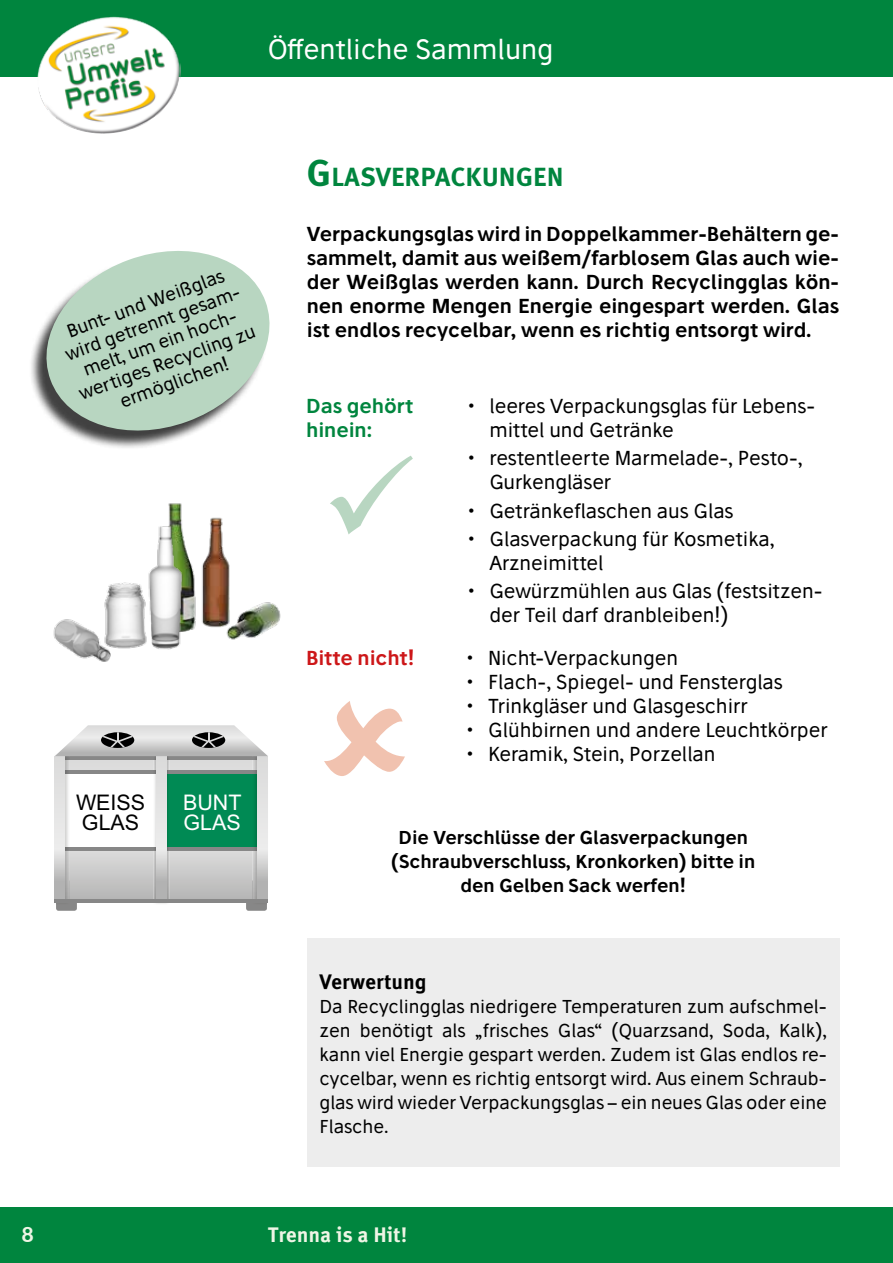
<style>
.page{position:relative;width:893px;height:1263px;background:#fff}
.page>*{position:absolute;margin:0;border:0;box-sizing:border-box;transform-origin:0 0}
.t1{font:27px "Stilu";color:#fff}
.t2{font:700 26.25px "Meta Correspondence OT";color:#00853e}
.t3{font:21.45px/19.8px "Arial";color:#000}
.t4{font:21.45px/19.8px "Arial";color:#fff}
.t5{font:700 21px "Meta Correspondence OT";letter-spacing:-.005em;color:#eef5e5}
.t6{font:700 21px "Meta Correspondence OT";color:#000}
.t7{font:21px "Arial Rounded MT Bold";color:#eef5e5}
.t8{font:19.5px/24px "Stilu";color:#000}
.t9{font:600 19.5px/24px "Stilu";color:#000;text-align:justify}
.t10{font:600 19.5px/24px "Stilu";color:#00853e}
.t11{font:600 19.5px "Stilu";color:#cd1719}
.t12{font:18px/24px "Stilu";color:#000;text-align:center}
.t13{font:600 18px/24px "Stilu";color:#000;text-align:center}
.s1{font-size:37.5px}
</style>
<div class="page">
<div style="left:0;top:1208px;width:893px;height:55px;background:#00853e"></div>
<div style="left:0;top:0;width:893px;height:77px;background:#00853e"></div>
<img style="left:38px;top:17px;width:142px;height:117px">
<div style="left:307px;top:939px;width:533px;height:228px;background:#ededed"></div>
<img style="left:54px;top:756px;width:1px;height:147px">
<svg style="left:55px;top:725px;width:213px;height:186px"></svg>
<img style="left:168px;top:503px;width:113px;height:137px">
<img style="left:53px;top:521px;width:136px;height:141px">
<div style="left:28px;top:254px;width:240px;height:196px;background:#000;opacity:.75"></div>
<svg style="left:34px;top:251px;width:236px;height:192px;fill:#b8d6c1"></svg>
<h1 class="t1" style="left:268px;top:32px;width:287px">Öffentliche Sammlung</h1>
<p class="t12" style="left:63px;top:320px;width:168px;rotate:-20deg">Bunt- und Weißglas</p>
<p class="t12" style="left:61px;top:345px;width:188px;line-height:21px;rotate:-20deg">wird getrennt gesam&shy;melt, um ein hoch&shy;wertiges Recycling zu ermöglichen!</p>
<p class="t3" style="left:76px;top:793px;width:71px">WEISS<br>GLAS</p>
<p class="t4" style="left:183px;top:793px;width:60px">BUNT<br>GLAS</p>
<h2 class="t2" style="left:307px;top:161px;width:258px"><span class="s1">G</span>LASVERPACKUNGEN</h2>
<p class="t9" style="left:307px;top:221px;width:534px">Verpackungsglas wird in Doppelkammer-Behältern ge&shy;sammelt, damit aus weißem/farblosem Glas auch wie&shy;der Weißglas werden kann. Durch Recyclingglas kön&shy;nen enorme Mengen Energie eingespart werden. Glas</p>
<p class="t9" style="left:307px;top:317px;width:506px">ist endlos recycelbar, wenn es richtig entsorgt wird.</p>
<p class="t10" style="left:306px;top:393px;width:109px">Das gehört hinein:</p>
<p class="t8" style="left:489px;top:394px;width:327px;text-indent:-21px">• leeres Verpackungsglas für Lebens&shy;mittel und Getränke</p>
<p class="t8" style="left:489px;top:446px;width:315px;text-indent:-21px">• restentleerte Marmelade-, Pesto-,<br>Gurkengläser</p>
<p class="t8" style="left:468px;top:498px;width:267px">• Getränkeflaschen aus Glas</p>
<p class="t8" style="left:489px;top:526px;width:287px;text-indent:-21px">• Glasverpackung für Kosmetika,<br>Arzneimittel</p>
<p class="t8" style="left:489px;top:579px;width:334px;text-indent:-21px">• Gewürzmühlen aus Glas (festsitzen&shy;der Teil darf dranbleiben!)</p>
<p class="t11" style="left:306px;top:645px;width:110px">Bitte nicht!</p>
<p class="t8" style="left:467px;top:646px;width:213px">• Nicht-Verpackungen</p>
<p class="t8" style="left:467px;top:670px;width:317px">• Flach-, Spiegel- und Fensterglas</p>
<p class="t8" style="left:467px;top:694px;width:282px">• Trinkgläser und Glasgeschirr</p>
<p class="t8" style="left:467px;top:718px;width:362px">• Glühbirnen und andere Leuchtkörper</p>
<p class="t8" style="left:467px;top:742px;width:250px">• Keramik, Stein, Porzellan</p>
<p class="t13" style="left:391px;top:825px;width:365px">Die Verschlüsse der Glasverpackungen (Schraubverschluss, Kronkorken) bitte in den Gelben Sack werfen!</p>
<p class="t6" style="left:320px;top:969px;width:108px">Verwertung</p>
<p class="t12" style="left:320px;top:994px;width:509px;text-align:justify">Da Recyclingglas niedrigere Temperaturen zum aufschmel&shy;zen benötigt als „frisches Glas“ (Quarzsand, Soda, Kalk), kann viel Energie gespart werden. Zudem ist Glas endlos re&shy;cycelbar, wenn es richtig entsorgt wird. Aus einem Schraub&shy;glas wird wieder Verpackungsglas – ein neues Glas oder eine Flasche.</p>
<p class="t7" style="left:21px;top:1222px;width:14px">8</p>
<p class="t5" style="left:268px;top:1222px;width:141px">Trenna is a Hit!</p>
</div>
